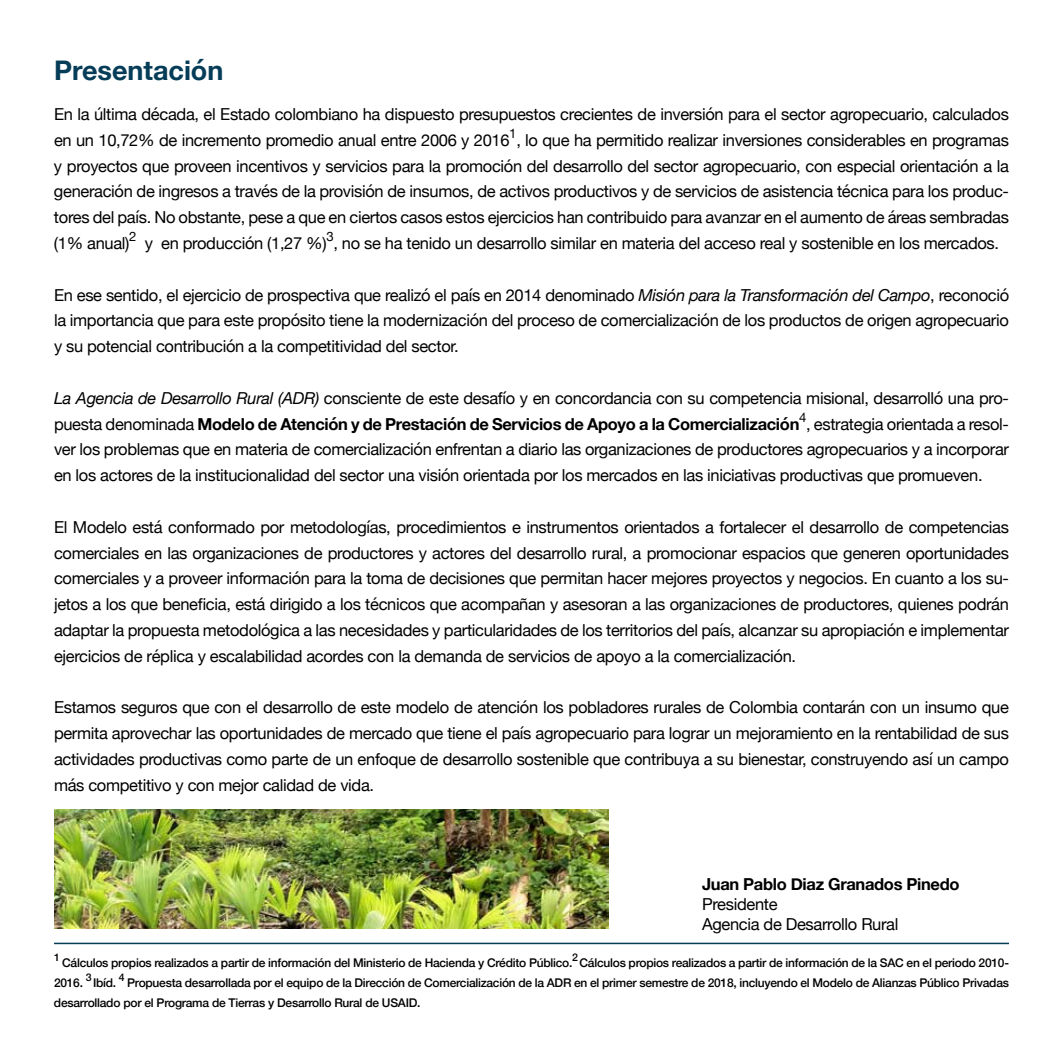
<style>
.page{position:relative;width:1063px;height:1063px;background:#fff}
.page>*{position:absolute;margin:0;border:0;box-sizing:border-box;transform-origin:0 0}
.t1{font:700 27px "Helvetica Neue";color:#053c57}
.t2{font:16.5px/25.8px "Helvetica Neue";letter-spacing:-.02em;color:#000}
.t3{font:700 16.5px "Helvetica Neue";letter-spacing:-.02em;color:#000}
.t4{font:13.05px "Helvetica Neue";color:#000}
.t5{font:500 12px/19.8px "Helvetica Neue";letter-spacing:-.02em;color:#000}
.t6{font:500 10.5px "Helvetica Neue";color:#000}
.s1{font-style:italic}
.s2{font-weight:700}
</style>
<div class="page">
<img style="left:54px;top:809px;width:554px;height:119px">
<hr style="left:54px;top:943px;width:955px;height:1px;background:#053c57">
<h1 class="t1" style="left:54px;top:50px;width:171px">Presentación</h1>
<p class="t2" style="left:54px;top:102px;width:957px">En la última década, el Estado colombiano ha dispuesto presupuestos crecientes de inversión para el sector agropecuario, calculados en un 10,72% de incremento promedio anual entre 2006 y 2016 , lo que ha permitido realizar inversiones considerables en programas</p>
<p class="t4" style="left:509px;top:124px;width:9px">1</p>
<p class="t2" style="left:54px;top:154px;width:957px;text-align:justify">y proyectos que proveen incentivos y servicios para la promoción del desarrollo del sector agropecuario, con especial orientación a la generación de ingresos a través de la provisión de insumos, de activos productivos y de servicios de asistencia técnica para los produc&shy;tores del país. No obstante, pese a que en ciertos casos estos ejercicios han contribuido para avanzar en el aumento de áreas sembradas (1% anual)</p>
<p class="t4" style="left:129px;top:227px;width:9px">2</p>
<p class="t2" style="left:145px;top:231px;width:856px">y en producción (1,27 %) , no se ha tenido un desarrollo similar en materia del acceso real y sostenible en los mercados.</p>
<p class="t4" style="left:326px;top:227px;width:9px">3</p>
<p class="t2" style="left:54px;top:283px;width:957px;text-align:justify">En ese sentido, el ejercicio de prospectiva que realizó el país en 2014 denominado <span class="s1">Misión para la Transformación del Campo</span>, reconoció la importancia que para este propósito tiene la modernización del proceso de comercialización de los productos de origen agropecuario y su potencial contribución a la competitividad del sector.</p>
<p class="t2" style="left:54px;top:386px;width:956px"><span class="s1">La Agencia de Desarrollo Rural (ADR)</span> consciente de este desafío y en concordancia con su competencia misional, desarrolló una pro&shy;puesta denominada <span class="s2">Modelo de Atención y de Prestación de Servicios de Apoyo a la Comercialización</span> , estrategia orientada a resol-</p>
<p class="t4" style="left:799px;top:408px;width:9px">4</p>
<p class="t2" style="left:54px;top:438px;width:957px">ver los problemas que en materia de comercialización enfrentan a diario las organizaciones de productores agropecuarios y a incorporar en los actores de la institucionalidad del sector una visión orientada por los mercados en las iniciativas productivas que promueven.</p>
<p class="t2" style="left:54px;top:515px;width:957px;text-align:justify">El Modelo está conformado por metodologías, procedimientos e instrumentos orientados a fortalecer el desarrollo de competencias comerciales en las organizaciones de productores y actores del desarrollo rural, a promocionar espacios que generen oportunidades comerciales y a proveer información para la toma de decisiones que permitan hacer mejores proyectos y negocios. En cuanto a los su&shy;jetos a los que beneficia, está dirigido a los técnicos que acompañan y asesoran a las organizaciones de productores, quienes podrán adaptar la propuesta metodológica a las necesidades y particularidades de los territorios del país, alcanzar su apropiación e implementar ejercicios de réplica y escalabilidad acordes con la demanda de servicios de apoyo a la comercialización.</p>
<p class="t2" style="left:54px;top:696px;width:957px;text-align:justify">Estamos seguros que con el desarrollo de este modelo de atención los pobladores rurales de Colombia contarán con un insumo que permita aprovechar las oportunidades de mercado que tiene el país agropecuario para lograr un mejoramiento en la rentabilidad de sus actividades productivas como parte de un enfoque de desarrollo sostenible que contribuya a su bienestar, construyendo así un campo más competitivo y con mejor calidad de vida.</p>
<p class="t3" style="left:702px;top:872px;width:259px">Juan Pablo Diaz Granados Pinedo</p>
<p class="t2" style="left:702px;top:895px;width:198px;line-height:19.8px">Presidente<br>Agencia de Desarrollo Rural</p>
<p class="t6" style="left:572px;top:949px;width:7px">2</p>
<p class="t6" style="left:54px;top:949px;width:7px">1</p>
<p class="t5" style="left:62px;top:952px;width:512px">Cálculos propios realizados a partir de información del Ministerio de Hacienda y Crédito Público.</p>
<p class="t5" style="left:580px;top:952px;width:431px">Cálculos propios realizados a partir de información de la SAC en el periodo 2010-</p>
<p class="t6" style="left:86px;top:969px;width:7px">3</p>
<p class="t6" style="left:119px;top:969px;width:7px">4</p>
<p class="t5" style="left:54px;top:972px;width:956px;text-indent:73px">Propuesta desarrollada por el equipo de la Dirección de Comercialización de la ADR en el primer semestre de 2018, incluyendo el Modelo de Alianzas Público Privadas desarrollado por el Programa de Tierras y Desarrollo Rural de USAID.</p>
<p class="t5" style="left:93px;top:972px;width:25px">Ibíd.</p>
<p class="t5" style="left:54px;top:972px;width:31px">2016.</p>
</div>
